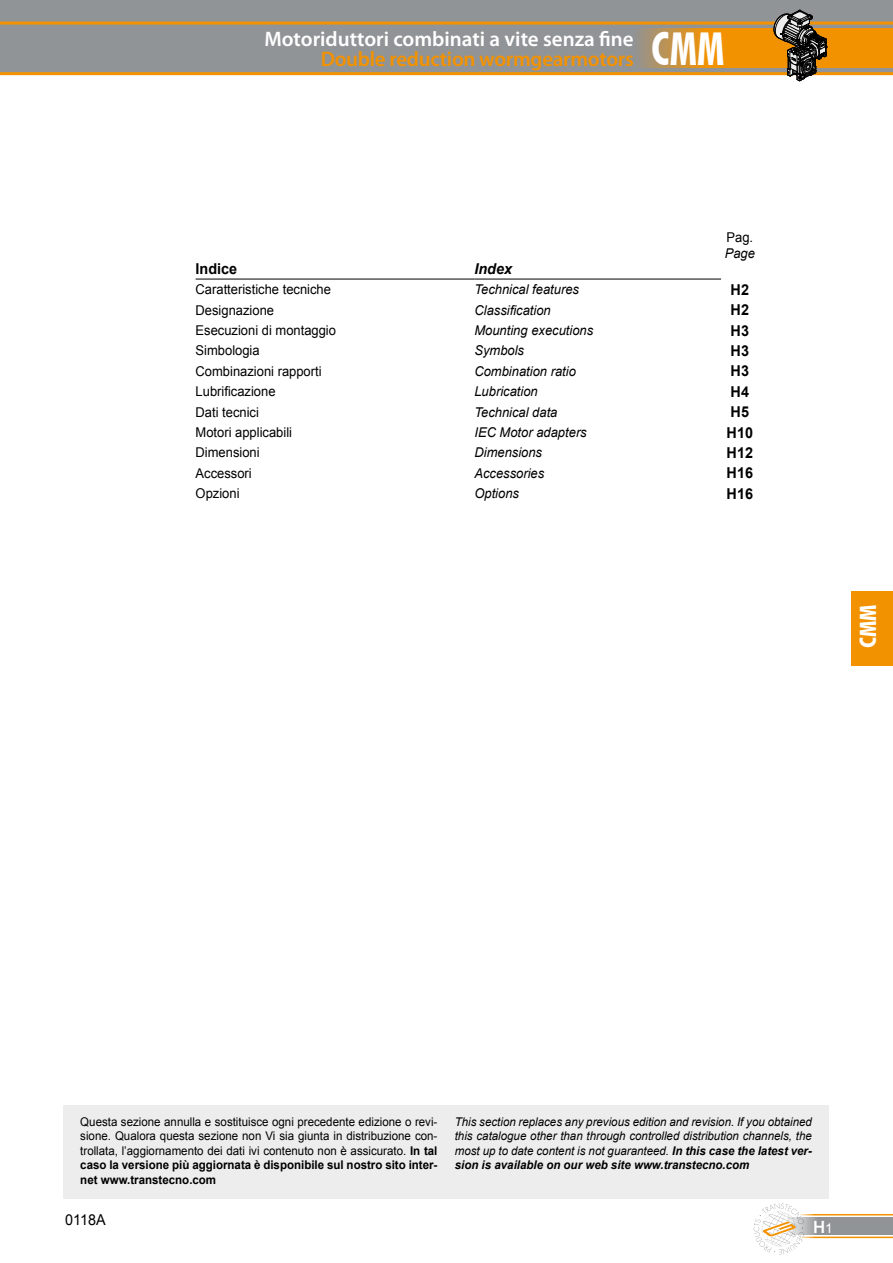
<style>
.page{position:relative;width:893px;height:1263px;background:#fff}
.page>*{position:absolute;margin:0;border:0;box-sizing:border-box;transform-origin:0 0}
.t1{font:700 condensed 45.3px "Futura BT";color:#fff;scale:.9 1}
.t2{font:700 condensed 22.5px "Futura BT";color:#fff;scale:1.08 1}
.t3{font:600 21px "Myriad Pro";color:#fff}
.t4{font:600 21px "Myriad Pro";letter-spacing:-.015em;color:#f39200}
.t5{font:600 18px "Myriad Pro";color:#fff}
.t6{font:700 15px "Arial";color:#000;scale:.96 1}
.t7{font:italic 700 15px "Arial";color:#000;scale:.96 1}
.t8{font:15px "Arial";color:#000;scale:.96 1}
.t9{font:13.5px "Arial";color:#000;scale:.96 1}
.t10{font:italic 13.5px "Arial";color:#000;scale:.96 1}
.t11{font:12px/14.4px "Arial";color:#000;text-align:justify;scale:.96 1}
.t12{font:italic 12px/14.4px "Arial";color:#000;text-align:justify;scale:.96 1}
.s1{font-weight:700}
.s2{font-family:"Arial";font-weight:400;font-size:13.5px}
</style>
<div class="page">
<div style="left:851px;top:591px;width:42px;height:74px;background:#f39200"></div>
<div style="left:0;top:0;width:893px;height:74px;background:#919496"></div>
<hr style="left:0;top:72px;width:893px;height:3px;background:#f39200">
<hr style="left:0;top:22px;width:893px;height:3px;background:#f39200">
<svg style="left:639px;top:28px;width:254px;height:40px;background:#e39217"></svg>
<hr style="left:793px;top:1236px;width:100px;height:2px;background:#f39200">
<hr style="left:793px;top:1214px;width:100px;height:1px;background:#f39200">
<div style="left:785px;top:1217px;width:108px;height:18px;background:#919496"></div>
<svg style="left:754px;top:1203px;width:50px;height:51px"></svg>
<svg style="left:773px;top:10px;width:55px;height:72px"></svg>
<hr style="left:196px;top:279px;width:278px;height:1px;background:#000">
<hr style="left:474px;top:279px;width:247px;height:1px;background:#000">
<div style="left:64px;top:1106px;width:765px;height:93px;background:#ededed"></div>
<h3 class="t3" style="left:264px;top:26px;width:371px">Motoriduttori combinati a vite senza fine</h3>
<h3 class="t4" style="left:321px;top:45px;width:315px">Double reduction wormgearmotors</h3>
<h1 class="t1" style="left:651px;top:21px;width:82px">CMM</h1>
<p class="t9" style="left:726px;top:228px;width:29px">Pag.</p>
<p class="t10" style="left:725px;top:244px;width:33px">Page</p>
<p class="t6" style="left:196px;top:258px;width:45px">Indice</p>
<p class="t7" style="left:474px;top:258px;width:41px">Index</p>
<p class="t9" style="left:196px;top:281px;width:143px">Caratteristiche tecniche</p>
<p class="t10" style="left:474px;top:281px;width:111px">Technical features</p>
<p class="t6" style="left:731px;top:279px;width:21px">H2</p>
<p class="t9" style="left:196px;top:301px;width:83px">Designazione</p>
<p class="t10" style="left:474px;top:301px;width:81px">Classification</p>
<p class="t6" style="left:731px;top:300px;width:21px">H2</p>
<p class="t9" style="left:196px;top:321px;width:148px">Esecuzioni di montaggio</p>
<p class="t10" style="left:474px;top:321px;width:125px">Mounting executions</p>
<p class="t6" style="left:731px;top:320px;width:21px">H3</p>
<p class="t9" style="left:196px;top:342px;width:68px">Simbologia</p>
<p class="t10" style="left:474px;top:342px;width:53px">Symbols</p>
<p class="t6" style="left:731px;top:341px;width:21px">H3</p>
<p class="t9" style="left:196px;top:362px;width:133px">Combinazioni rapporti</p>
<p class="t10" style="left:474px;top:362px;width:107px">Combination ratio</p>
<p class="t6" style="left:731px;top:361px;width:21px">H3</p>
<p class="t9" style="left:196px;top:383px;width:85px">Lubrificazione</p>
<p class="t10" style="left:474px;top:383px;width:68px">Lubrication</p>
<p class="t6" style="left:731px;top:381px;width:21px">H4</p>
<p class="t9" style="left:196px;top:403px;width:68px">Dati tecnici</p>
<p class="t10" style="left:474px;top:403px;width:88px">Technical data</p>
<p class="t6" style="left:731px;top:402px;width:21px">H5</p>
<p class="t9" style="left:196px;top:423px;width:102px">Motori applicabili</p>
<p class="t10" style="left:474px;top:424px;width:119px">IEC Motor adapters</p>
<p class="t6" style="left:727px;top:422px;width:29px">H10</p>
<p class="t9" style="left:196px;top:444px;width:68px">Dimensioni</p>
<p class="t10" style="left:474px;top:444px;width:72px">Dimensions</p>
<p class="t6" style="left:727px;top:443px;width:29px">H12</p>
<p class="t9" style="left:196px;top:464px;width:60px">Accessori</p>
<p class="t10" style="left:474px;top:464px;width:74px">Accessories</p>
<p class="t6" style="left:727px;top:463px;width:29px">H16</p>
<p class="t9" style="left:196px;top:485px;width:47px">Opzioni</p>
<p class="t10" style="left:474px;top:485px;width:48px">Options</p>
<p class="t6" style="left:727px;top:484px;width:29px">H16</p>
<h2 class="t2" style="left:854px;top:648px;width:42px;rotate:-90deg">CMM</h2>
<p class="t11" style="left:80px;top:1115px;width:374px">Questa sezione annulla e sostituisce ogni precedente edizione o revi&shy;sione. Qualora questa sezione non Vi sia giunta in distribuzione con&shy;trollata, l’aggiornamento dei dati ivi contenuto non è assicurato. <span class="s1">In tal caso la versione più aggiornata è disponibile sul nostro sito inter&shy;net www.transtecno.com</span></p>
<p class="t12" style="left:455px;top:1115px;width:374px">This section replaces any previous edition and revision. If you obtained this catalogue other than through controlled distribution channels, the most up to date content is not guaranteed. <span class="s1">In this case the latest ver&shy;sion is available on our web site www.transtecno.com</span></p>
<p class="t8" style="left:65px;top:1210px;width:44px">0118A</p>
<h3 class="t5" style="left:813px;top:1215px;width:21px">H<span class="s2">1</span></h3>
</div>
